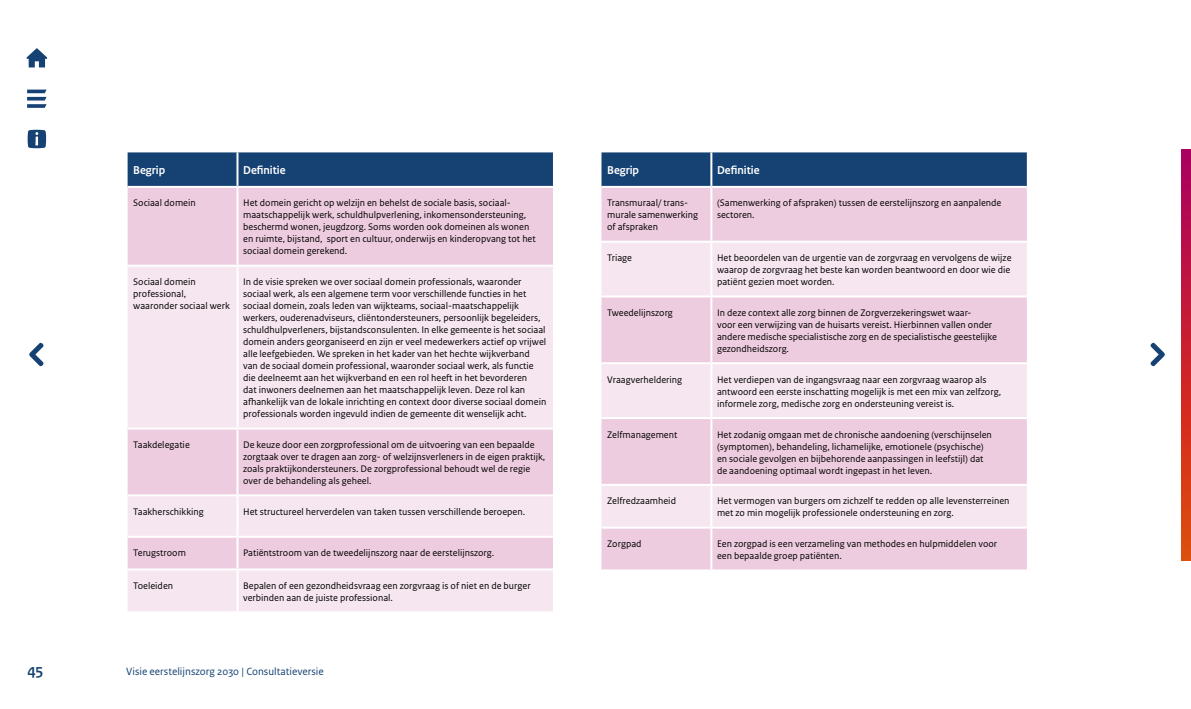
<style>
.page{position:relative;width:1191px;height:709px;background:#fff}
.page>*{position:absolute;margin:0;border:0;box-sizing:border-box;transform-origin:0 0}
.t1{font:700 16px "Rijksoverheid Sans Heading";color:#154273}
.t2{font:700 12px "Rijksoverheid Sans Heading";color:#fff}
.t3{font:11px "Rijksoverheid Sans Text";color:#154273}
.t4{font:10px/12px "Rijksoverheid Sans Text";color:#000}
</style>
<div class="page">
<div style="left:128px;top:152px;width:425px;height:34px;background:#154273"></div>
<div style="left:128px;top:188px;width:425px;height:77px;background:#eeccdf"></div>
<svg style="left:128px;top:267px;width:425px;height:344px;background:#f3deea"></svg>
<hr style="left:128px;top:427px;width:109px;height:2px;background:#fff">
<hr style="left:128px;top:494px;width:109px;height:2px;background:#fff">
<hr style="left:128px;top:535px;width:109px;height:2px;background:#fff">
<hr style="left:128px;top:568px;width:109px;height:2px;background:#fff">
<hr style="left:237px;top:427px;width:316px;height:2px;background:#fff">
<hr style="left:237px;top:494px;width:316px;height:2px;background:#fff">
<hr style="left:237px;top:535px;width:316px;height:2px;background:#fff">
<hr style="left:237px;top:568px;width:316px;height:2px;background:#fff">
<hr style="left:236px;top:152px;width:2px;height:34px;background:#fff">
<hr style="left:236px;top:188px;width:2px;height:77px;background:#fff">
<hr style="left:236px;top:267px;width:2px;height:160px;background:#fff">
<hr style="left:236px;top:429px;width:2px;height:65px;background:#fff">
<hr style="left:236px;top:496px;width:2px;height:39px;background:#fff">
<hr style="left:236px;top:537px;width:2px;height:31px;background:#fff">
<hr style="left:236px;top:570px;width:2px;height:41px;background:#fff">
<div style="left:601px;top:152px;width:425px;height:34px;background:#154273"></div>
<div style="left:601px;top:188px;width:425px;height:381px;background:#eeccdf"></div>
<svg style="left:601px;top:243px;width:425px;height:283px;background:#f2d9e7"></svg>
<hr style="left:601px;top:241px;width:110px;height:2px;background:#fff">
<hr style="left:601px;top:295px;width:110px;height:2px;background:#fff">
<hr style="left:601px;top:362px;width:110px;height:2px;background:#fff">
<hr style="left:601px;top:417px;width:110px;height:2px;background:#fff">
<hr style="left:601px;top:484px;width:110px;height:2px;background:#fff">
<hr style="left:601px;top:526px;width:110px;height:2px;background:#fff">
<hr style="left:711px;top:241px;width:315px;height:2px;background:#fff">
<hr style="left:711px;top:295px;width:315px;height:2px;background:#fff">
<hr style="left:711px;top:362px;width:315px;height:2px;background:#fff">
<hr style="left:711px;top:417px;width:315px;height:2px;background:#fff">
<hr style="left:711px;top:484px;width:315px;height:2px;background:#fff">
<hr style="left:711px;top:526px;width:315px;height:2px;background:#fff">
<hr style="left:710px;top:152px;width:2px;height:34px;background:#fff">
<hr style="left:710px;top:188px;width:2px;height:53px;background:#fff">
<hr style="left:710px;top:243px;width:2px;height:52px;background:#fff">
<hr style="left:710px;top:297px;width:2px;height:65px;background:#fff">
<hr style="left:710px;top:364px;width:2px;height:53px;background:#fff">
<hr style="left:710px;top:419px;width:2px;height:65px;background:#fff">
<hr style="left:710px;top:486px;width:2px;height:40px;background:#fff">
<hr style="left:710px;top:528px;width:2px;height:41px;background:#fff">
<svg style="left:1181px;top:149px;width:10px;height:411px;background:#c72331"></svg>
<svg style="left:1150px;top:342px;width:15px;height:24px"></svg>
<svg style="left:29px;top:342px;width:15px;height:24px"></svg>
<svg style="left:28px;top:130px;width:18px;height:18px"></svg>
<svg style="left:27px;top:90px;width:20px;height:18px"></svg>
<svg style="left:27px;top:48px;width:20px;height:19px"></svg>
<h1 class="t1" style="left:27px;top:660px;width:18px">45</h1>
<p class="t2" style="left:133px;top:163px;width:33px">Begrip</p>
<p class="t2" style="left:243px;top:163px;width:44px">Definitie</p>
<p class="t4" style="left:133px;top:197px;width:64px">Sociaal domein</p>
<p class="t4" style="left:243px;top:197px;width:294px">Het domein gericht op welzijn en behelst de sociale basis, sociaal&shy;maatschappelijk werk, schuldhulpverlening, inkomensondersteuning, beschermd wonen, jeugdzorg. Soms worden ook domeinen als wonen en ruimte, bijstand, sport en cultuur, onderwijs en kinderopvang tot het sociaal domein gerekend.</p>
<p class="t4" style="left:133px;top:276px;width:98px">Sociaal domein professional, waaronder sociaal werk</p>
<p class="t4" style="left:243px;top:276px;width:305px">In de visie spreken we over sociaal domein professionals, waaronder sociaal werk, als een algemene term voor verschillende functies in het sociaal domein, zoals leden van wijkteams, sociaal-maatschappelijk werkers, ouderenadviseurs, cliëntondersteuners, persoonlijk begeleiders, schuldhulpverleners, bijstandsconsulenten. In elke gemeente is het sociaal domein anders georganiseerd en zijn er veel medewerkers actief op vrijwel alle leefgebieden. We spreken in het kader van het hechte wijkverband van de sociaal domein professional, waaronder sociaal werk, als functie die deelneemt aan het wijkverband en een rol heeft in het bevorderen<br>dat inwoners deelnemen aan het maatschappelijk leven. Deze rol kan afhankelijk van de lokale inrichting en context door diverse sociaal domein professionals worden ingevuld indien de gemeente dit wenselijk acht.</p>
<p class="t4" style="left:133px;top:439px;width:58px">Taakdelegatie</p>
<p class="t4" style="left:243px;top:439px;width:304px">De keuze door een zorgprofessional om de uitvoering van een bepaalde zorgtaak over te dragen aan zorg- of welzijnsverleners in de eigen praktijk, zoals praktijkondersteuners. De zorgprofessional behoudt wel de regie over de behandeling als geheel.</p>
<p class="t4" style="left:133px;top:505px;width:72px">Taakherschikking</p>
<p class="t4" style="left:243px;top:505px;width:283px">Het structureel herverdelen van taken tussen verschillende beroepen.</p>
<p class="t4" style="left:133px;top:547px;width:54px">Terugstroom</p>
<p class="t4" style="left:243px;top:547px;width:253px">Patiëntstroom van de tweedelijnszorg naar de eerstelijnszorg.</p>
<p class="t4" style="left:133px;top:580px;width:41px">Toeleiden</p>
<p class="t4" style="left:243px;top:580px;width:289px">Bepalen of een gezondheidsvraag een zorgvraag is of niet en de burger verbinden aan de juiste professional.</p>
<p class="t3" style="left:126px;top:664px;width:199px">Visie eerstelijnszorg 2030 | Consultatieversie</p>
<p class="t2" style="left:607px;top:163px;width:33px">Begrip</p>
<p class="t2" style="left:717px;top:163px;width:44px">Definitie</p>
<p class="t4" style="left:607px;top:197px;width:92px">Transmuraal/ trans&shy;murale samenwerking of afspraken</p>
<p class="t4" style="left:717px;top:197px;width:286px">(Samenwerking of afspraken) tussen de eerstelijnszorg en aanpalende sectoren.</p>
<p class="t4" style="left:607px;top:252px;width:26px">Triage</p>
<p class="t4" style="left:717px;top:252px;width:296px;text-align:justify">Het beoordelen van de urgentie van de zorgvraag en vervolgens de wijze waarop de zorgvraag het beste kan worden beantwoord en door wie die patiënt gezien moet worden.</p>
<p class="t4" style="left:607px;top:307px;width:67px">Tweedelijnszorg</p>
<p class="t4" style="left:717px;top:307px;width:281px">In deze context alle zorg binnen de Zorgverzekeringswet waar-<br>voor een verwijzing van de huisarts vereist. Hierbinnen vallen onder andere -medische specialistische zorg en de specialistische geestelijke gezondheidszorg.</p>
<p class="t4" style="left:607px;top:373px;width:77px">Vraagverheldering</p>
<p class="t4" style="left:717px;top:373px;width:285px">Het verdiepen van de ingangsvraag naar een zorgvraag waarop als antwoord een eerste inschatting mogelijk is met een mix van zelfzorg, informele zorg, medische zorg en ondersteuning vereist is.</p>
<p class="t4" style="left:607px;top:428px;width:72px">Zelfmanagement</p>
<p class="t4" style="left:717px;top:428px;width:276px">Het zodanig omgaan met de chronische aandoening (verschijnselen (symptomen), behandeling, lichamelijke, emotionele (psychische) en -sociale gevolgen en bijbehorende aanpassingen in leefstijl) dat de -aandoening optimaal wordt ingepast in het leven.</p>
<p class="t4" style="left:607px;top:495px;width:70px">Zelfredzaamheid</p>
<p class="t4" style="left:717px;top:495px;width:294px">Het vermogen van burgers om zichzelf te redden op alle levensterreinen met zo min mogelijk professionele ondersteuning en zorg.</p>
<p class="t4" style="left:607px;top:538px;width:36px">Zorgpad</p>
<p class="t4" style="left:717px;top:538px;width:282px">Een zorgpad is een verzameling van methodes en hulpmiddelen voor een bepaalde groep patiënten.</p>
</div>
